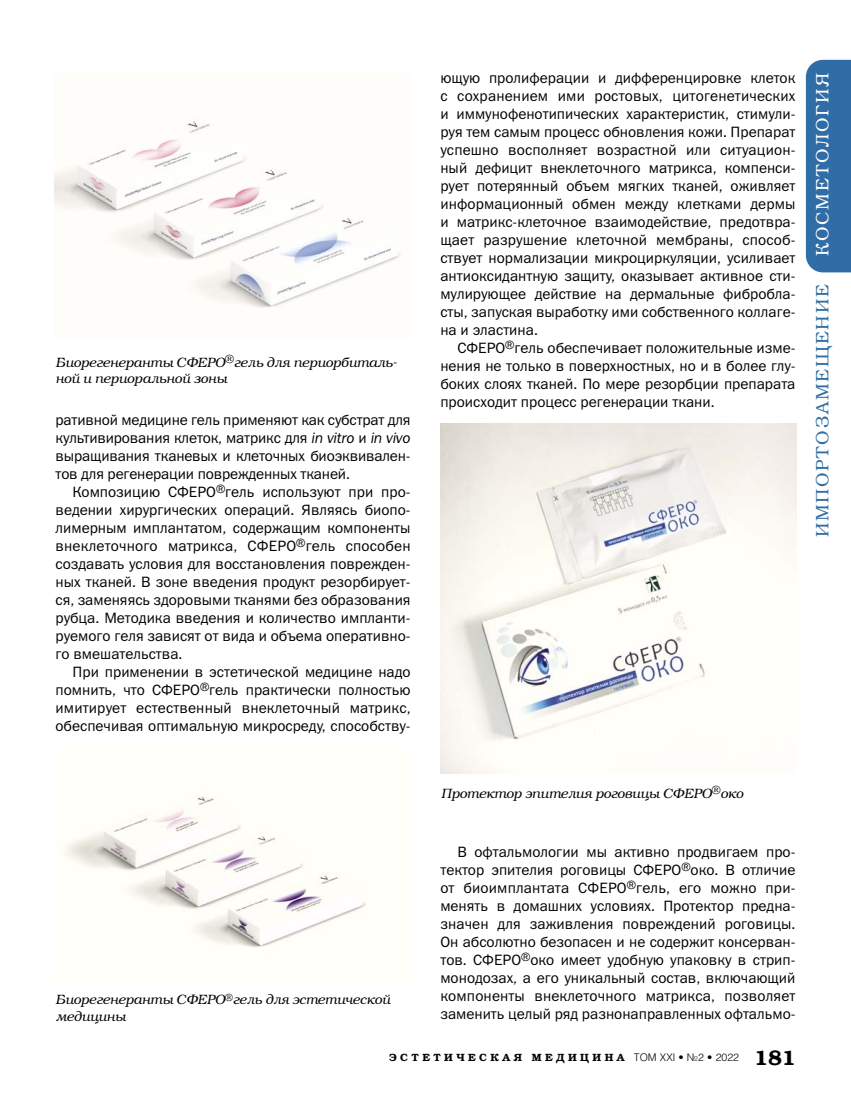
<style>
.page{position:relative;width:851px;height:1106px;background:#fff}
.page>*{position:absolute;margin:0;border:0;box-sizing:border-box;transform-origin:0 0}
.t1{font:18px "Bookman C";letter-spacing:.1em;color:#306da6}
.t2{font:18px "Bookman C";letter-spacing:.1em;color:#fff}
.t3{font:15px/18px "Franklin Gothic Book C";color:#000;text-align:justify}
.t4{font:italic 13.5px/16.5px "Bookman C";color:#000}
.t5{font:700 10.5px "Bookman C";letter-spacing:.33em;color:#000}
.s1{font-style:italic}
.s2{font-family:"Helios Light C";font-weight:400}
.s3{font-size:21px}
</style>
<div class="page">
<div style="left:805px;top:60px;width:45px;height:212px;background:#306da6"></div>
<img style="left:63px;top:795px;width:303px;height:153px">
<img style="left:440px;top:423px;width:356px;height:350px">
<img style="left:54px;top:119px;width:347px;height:189px">
<p class="t4" style="left:56px;top:355px;width:343px">Биорегенеранты СФЕРО<sup>®</sup>гель для периорбиталь&shy;ной и периоральной зоны</p>
<p class="t3" style="left:56px;top:412px;width:356px">ративной медицине гель применяют как субстрат для культивирования клеток, матрикс для <span class="s1">in vitro</span> и <span class="s1">in vivo </span>выращивания тканевых и клеточных биоэквивален&shy;тов для регенерации поврежденных тканей.</p>
<p class="t3" style="left:55px;top:484px;width:356px;text-indent:17px">Композицию СФЕРО<sup>®</sup>гель используют при про&shy;ведении хирургических операций. Являясь биопо&shy;лимерным имплантатом, содержащим компоненты внеклеточного матрикса, СФЕРО<sup>®</sup>гель способен создавать условия для восстановления поврежден&shy;ных тканей. В зоне введения продукт резорбирует&shy;ся, заменяясь здоровыми тканями без образования рубца. Методика введения и количество импланти&shy;руемого геля зависят от вида и объема оперативно&shy;го вмешательства.</p>
<p class="t3" style="left:55px;top:664px;width:356px;text-indent:17px">При применении в эстетической медицине надо помнить, что СФЕРО<sup>®</sup>гель практически полностью имитирует естественный внеклеточный матрикс, обеспечивая оптимальную микросреду, способству-</p>
<p class="t3" style="left:440px;top:70px;width:356px">ющую пролиферации и дифференцировке клеток с сохранением ими ростовых, цитогенетических и иммунофенотипических характеристик, стимули&shy;руя тем самым процесс обновления кожи. Препарат успешно восполняет возрастной или ситуацион&shy;ный дефицит внеклеточного матрикса, компенси&shy;рует потерянный объем мягких тканей, оживляет информационный обмен между клетками дермы и матрикс-клеточное взаимодействие, предотвра&shy;щает разрушение клеточной мембраны, способ&shy;ствует нормализации микроциркуляции, усиливает антиоксидантную защиту, оказывает активное сти&shy;мулирующее действие на дермальные фибробла&shy;сты, запуская выработку ими собственного коллаге&shy;на и эластина.</p>
<p class="t3" style="left:440px;top:340px;width:356px;text-indent:17px">СФЕРО<sup>®</sup>гель обеспечивает положительные изме&shy;нения не только в поверхностных, но и в более глу&shy;боких слоях тканей. По мере резорбции препарата происходит процесс регенерации ткани.</p>
<p class="t2" style="left:815px;top:256px;width:184px;rotate:-90deg">КОСМЕТОЛОГИЯ</p>
<p class="t1" style="left:815px;top:537px;width:255px;rotate:-90deg">ИМПОРТОЗАМЕЩЕНИЕ</p>
<p class="t4" style="left:55px;top:992px;width:336px">Биорегенеранты СФЕРО<sup>®</sup>гель для эстетической медицины</p>
<p class="t4" style="left:441px;top:786px;width:303px">Протектор эпителия роговицы СФЕРО<sup>®</sup>око</p>
<p class="t3" style="left:440px;top:844px;width:356px;text-indent:17px">В офтальмологии мы активно продвигаем про&shy;тектор эпителия роговицы СФЕРО<sup>®</sup>око. В отличие от биоимплантата СФЕРО<sup>®</sup>гель, его можно при&shy;менять в домашних условиях. Протектор предна&shy;значен для заживления повреждений роговицы.<br>Он абсолютно безопасен и не содержит консерван&shy;тов. СФЕРО<sup>®</sup>око имеет удобную упаковку в стрип&shy;монодозах, а его уникальный состав, включающий компоненты внеклеточного матрикса, позволяет заменить целый ряд разнонаправленных офтальмо-</p>
<p class="t5" style="left:389px;top:1053px;width:408px">ЭСТЕТИЧЕСКАЯ МЕДИЦИНА <span class="s2">ТОМ XXI • №2 • 2022</span> <span class="s3">181</span></p>
</div>
